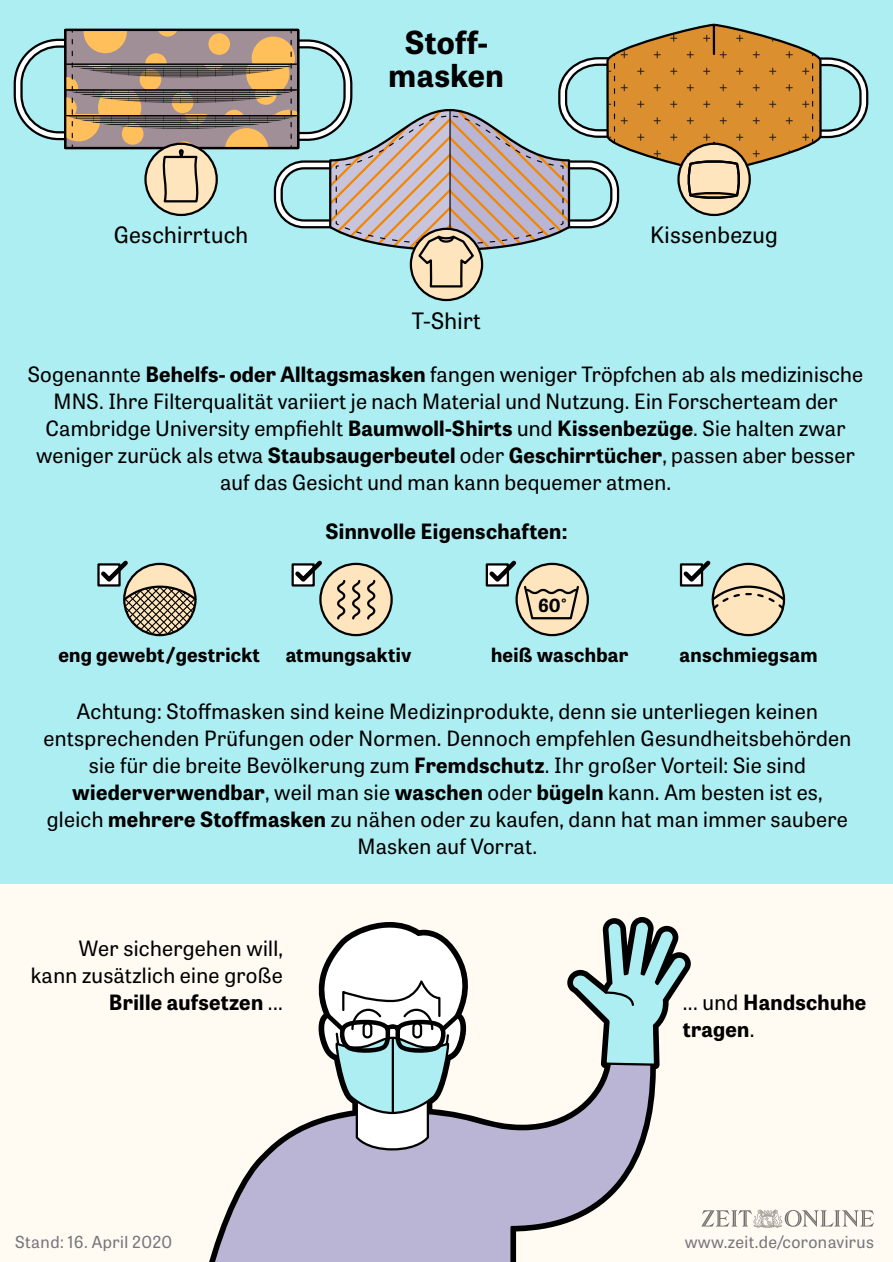
<style>
.page{position:relative;width:893px;height:1262px;background:#fff}
.page>*{position:absolute;margin:0;border:0;box-sizing:border-box;transform-origin:0 0}
.t1{font:700 31.5px/33px "Tablet Gothic";letter-spacing:.015em;color:#000;text-align:center}
.t2{font:22.5px "Tablet Gothic";letter-spacing:.015em;color:#000}
.t3{font:21px/27px "Tablet Gothic";letter-spacing:.01em;color:#000;text-align:center}
.t4{font:700 21px/27px "Tablet Gothic";letter-spacing:.015em;color:#000}
.t5{font:700 19.5px "Tablet Gothic";letter-spacing:.015em;color:#000}
.t6{font:700 18px "Tablet Gothic";color:#000}
.t7{font:16.5px "Tablet Gothic";letter-spacing:.025em;color:#77777c}
.s1{font-weight:700}
.s2{font-weight:400}
</style>
<div class="page">
<div style="left:0;top:0;width:892px;height:889px;background:#adeef3"></div>
<div style="left:0;top:884px;width:892px;height:378px;background:#fffaf2"></div>
<div style="left:320px;top:564px;width:71px;height:71px;background:#ffe5bd;border-radius:50%"></div>
<div style="left:319px;top:563px;width:74px;height:73px;border:2px solid #000;border-radius:50%"></div>
<svg style="left:337px;top:579px;width:39px;height:41px"></svg>
<svg style="left:411px;top:229px;width:71px;height:71px"></svg>
<svg style="left:291px;top:560px;width:35px;height:26px"></svg>
<svg style="left:14px;top:23px;width:854px;height:266px"></svg>
<div style="left:516px;top:564px;width:71px;height:71px;background:#ffe5bd;border-radius:50%"></div>
<div style="left:515px;top:563px;width:74px;height:73px;border:2px solid #000;border-radius:50%"></div>
<svg style="left:485px;top:560px;width:95px;height:60px"></svg>
<div style="left:712px;top:564px;width:72px;height:71px;background:#ffe5bd;border-radius:50%"></div>
<svg style="left:679px;top:560px;width:107px;height:51px"></svg>
<svg style="left:97px;top:560px;width:100px;height:75px"></svg>
<svg style="left:209px;top:1067px;width:445px;height:195px"></svg>
<svg style="left:567px;top:918px;width:123px;height:149px"></svg>
<svg style="left:314px;top:922px;width:155px;height:229px"></svg>
<hr style="left:391px;top:1038px;width:3px;height:74px;background:#000">
<svg style="left:701px;top:1209px;width:173px;height:19px"></svg>
<p class="t2" style="left:114px;top:219px;width:136px">Geschirrtuch</p>
<h1 class="t1" style="left:388px;top:25px;width:117px">Stoff&shy;masken</h1>
<p class="t2" style="left:650px;top:219px;width:129px">Kissenbezug</p>
<p class="t2" style="left:411px;top:305px;width:71px">T-Shirt</p>
<p class="t3" style="left:28px;top:360px;width:837px">Sogenannte <span class="s1">Behelfs- oder Alltagsmasken</span> fangen weniger Tröpfchen ab als medizinische MNS. Ihre Filterqualität variiert je nach Material und Nutzung. Ein Forscherteam der Cambridge University empfiehlt <span class="s1">Baumwoll-Shirts</span> und <span class="s1">Kissenbezüge</span>. Sie halten zwar weniger zurück als etwa <span class="s1">Staubsaugerbeutel</span> oder <span class="s1">Geschirrtücher</span>, passen aber besser auf das Gesicht und man kann bequemer atmen.</p>
<p class="t4" style="left:325px;top:517px;width:243px">Sinnvolle Eigenschaften:</p>
<p class="t6" style="left:538px;top:592px;width:30px">60°</p>
<p class="t5" style="left:58px;top:641px;width:203px">eng gewebt/gestrickt</p>
<p class="t5" style="left:679px;top:641px;width:139px">anschmiegsam</p>
<p class="t5" style="left:491px;top:641px;width:139px">heiß waschbar</p>
<p class="t5" style="left:286px;top:641px;width:127px">atmungsaktiv</p>
<p class="t3" style="left:43px;top:697px;width:809px">Achtung: Stoffmasken sind keine Medizinprodukte, denn sie unterliegen keinen entsprechenden Prüfungen oder Normen. Dennoch empfehlen Gesundheitsbehörden sie für die breite Bevölkerung zum <span class="s1">Fremdschutz</span>. Ihr großer Vorteil: Sie sind <span class="s1">wiederverwendbar</span>, weil man sie <span class="s1">waschen</span> oder <span class="s1">bügeln</span> kann. Am besten ist es, gleich <span class="s1">mehrere Stoffmasken</span> zu nähen oder zu kaufen, dann hat man immer saubere Masken auf Vorrat.</p>
<p class="t3" style="left:31px;top:933px;width:253px;text-align:right">Wer sichergehen will, kann zusätzlich eine große<br><span class="s1">Brille aufsetzen</span> ...</p>
<p class="t4" style="left:683px;top:987px;width:185px"><span class="s2">... und</span> Handschuhe tragen<span class="s2">.</span></p>
<p class="t7" style="left:15px;top:1230px;width:158px">Stand: 16. April 2020</p>
<p class="t7" style="left:684px;top:1230px;width:191px">www.zeit.de/coronavirus</p>
</div>
